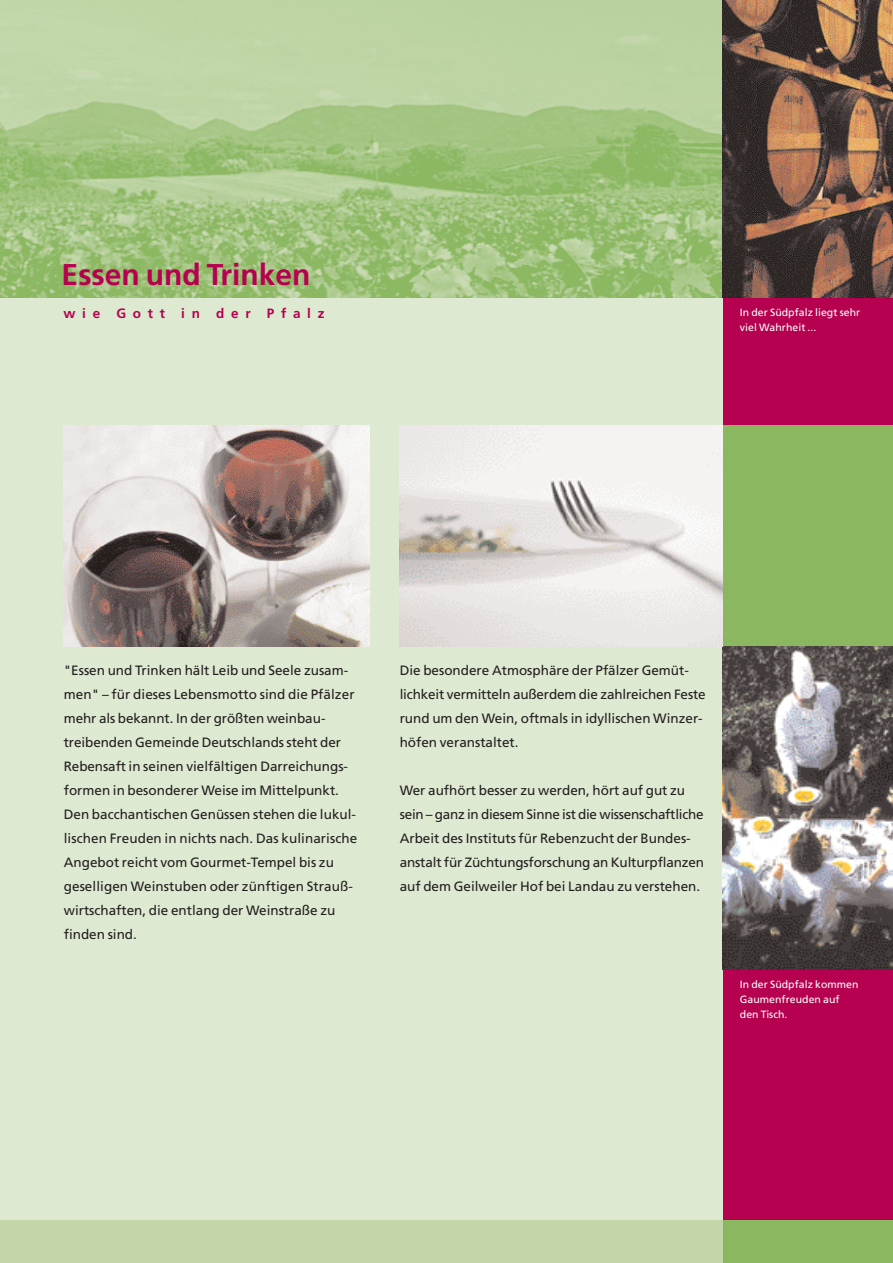
<style>
.page{position:relative;width:893px;height:1263px;background:#fff}
.page>*{position:absolute;margin:0;border:0;box-sizing:border-box;transform-origin:0 0}
.t1{font:700 30px "Frutiger";color:#b5014f}
.t2{font:13.5px/24px "Frutiger";color:#231f20}
.t3{font:700 13.5px "Frutiger";letter-spacing:.5em;color:#b5014f}
.t4{font:10.5px/15px "Frutiger";letter-spacing:.005em;color:#fff}
</style>
<div class="page">
<div style="left:723px;top:0;width:170px;height:1263px;background:#b5014f"></div>
<div style="left:0;top:298px;width:723px;height:965px;background:#dee9d1"></div>
<img style="left:0;top:0;width:723px;height:298px">
<div style="left:0;top:1220px;width:723px;height:43px;background:#c2d6aa"></div>
<div style="left:723px;top:1220px;width:170px;height:43px;background:#8bb761"></div>
<div style="left:723px;top:425px;width:170px;height:221px;background:#8bb761"></div>
<img style="left:723px;top:646px;width:170px;height:323px">
<svg style="left:723px;top:0;width:170px;height:298px"></svg>
<img style="left:400px;top:425px;width:323px;height:221px">
<img style="left:64px;top:425px;width:306px;height:221px">
<h1 class="t1" style="left:62px;top:262px;width:250px">Essen und Trinken</h1>
<p class="t3" style="left:63px;top:307px;width:263px">wie Gott in der Pfalz</p>
<p class="t4" style="left:740px;top:306px;width:122px">In der Südpfalz liegt sehr viel Wahrheit ...</p>
<p class="t2" style="left:64px;top:660px;width:295px">"Essen und Trinken hält Leib und Seele zusam&shy;men" – für dieses Lebensmotto sind die Pfälzer mehr als bekannt. In der größten weinbau&shy;treibenden Gemeinde Deutschlands steht der Rebensaft in seinen vielfältigen Darreichungs&shy;formen in besonderer Weise im Mittelpunkt.<br>Den bacchantischen Genüssen stehen die lukul&shy;lischen Freuden in nichts nach. Das kulinarische Angebot reicht vom Gourmet-Tempel bis zu geselligen Weinstuben oder zünftigen Strauß&shy;wirtschaften, die entlang der Weinstraße zu finden sind.</p>
<p class="t2" style="left:400px;top:660px;width:307px">Die besondere Atmosphäre der Pfälzer Gemüt&shy;lichkeit vermitteln außerdem die zahlreichen Feste rund um den Wein, oftmals in idyllischen Winzer&shy;höfen veranstaltet.</p>
<p class="t2" style="left:400px;top:780px;width:306px">Wer aufhört besser zu werden, hört auf gut zu sein – ganz in diesem Sinne ist die wissenschaftliche Arbeit des Instituts für Rebenzucht der Bundes&shy;anstalt für Züchtungsforschung an Kulturpflanzen auf dem Geilweiler Hof bei Landau zu verstehen.</p>
<p class="t4" style="left:740px;top:978px;width:120px">In der Südpfalz kommen<br>Gaumenfreuden auf den Tisch.</p>
</div>
